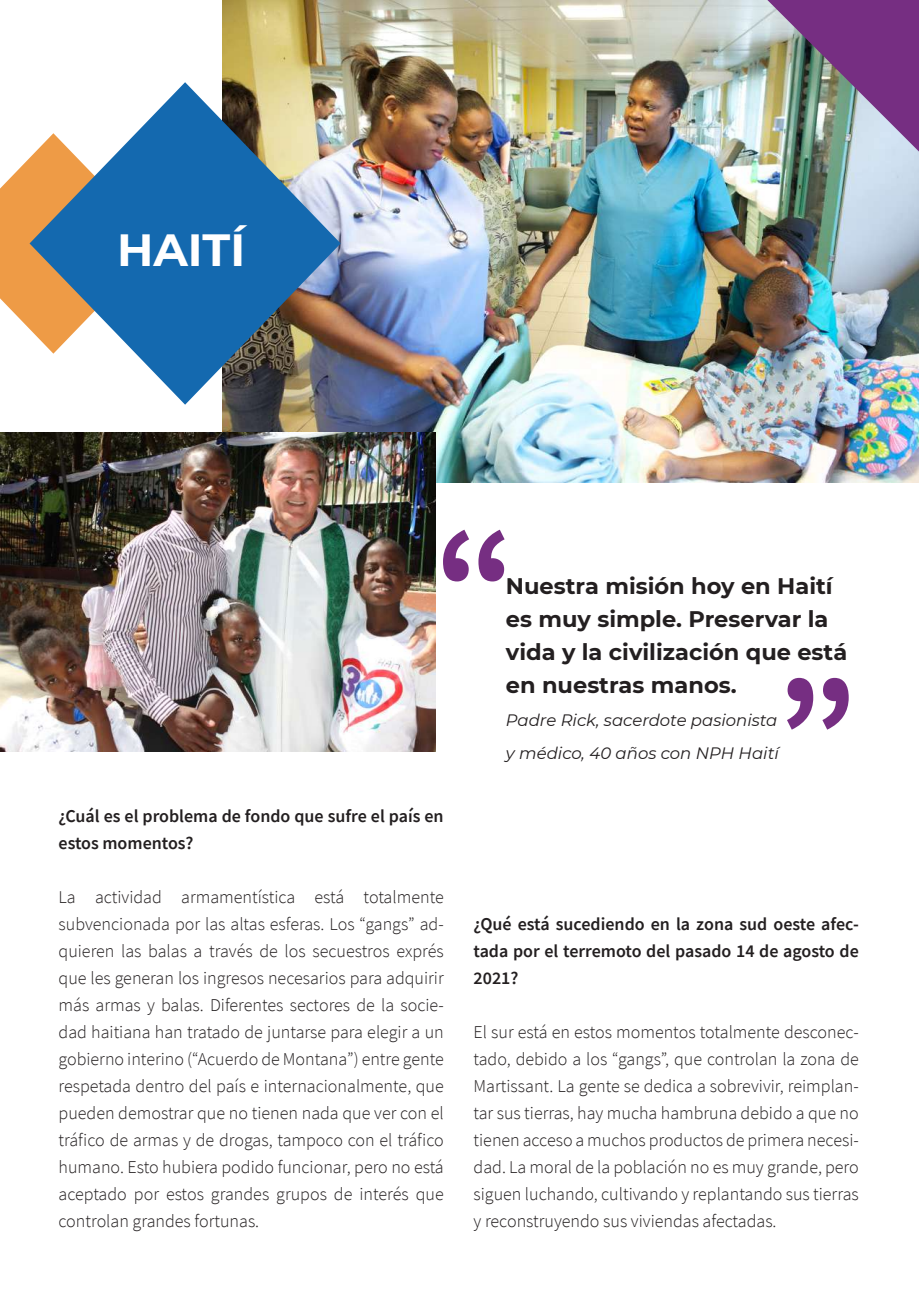
<style>
.page{position:relative;width:919px;height:1289px;background:#fff}
.page>*{position:absolute;margin:0;border:0;box-sizing:border-box;transform-origin:0 0}
.t1{font:700 150px "Source Sans Pro";color:#762e82}
.t2{font:700 45px "Montserrat";color:#fff}
.t3{font:700 22.5px/33px "Montserrat";color:#231f20}
.t4{font:300 18px/27px "Source Sans Pro";color:#231f20;text-align:justify}
.t5{font:600 18px/27px "Source Sans Pro";color:#231f20}
.t6{font:italic 16.5px/33px "Montserrat";color:#231f20}
</style>
<div class="page">
<img style="left:222px;top:0;width:696px;height:482px">
<img style="left:767px;top:0;width:151px;height:152px">
<img style="left:0;top:432px;width:435px;height:320px">
<svg style="left:0;top:157px;width:30px;height:173px"></svg>
<svg style="left:30px;top:82px;width:310px;height:323px"></svg>
<h2 class="t2" style="left:117px;top:218px;width:130px">HAITÍ</h2>
<h1 class="t1" style="left:435px;top:481px;width:82px">“</h1>
<p class="t3" style="left:506px;top:568px;width:343px">Nuestra misión hoy en Haití es muy simple. Preservar la vida y la civilización que está en nuestras manos.</p>
<p class="t6" style="left:506px;top:703px;width:274px">Padre Rick, sacerdote pasionista y médico, 40 años con NPH Haití</p>
<h1 class="t1" style="left:776px;top:631px;width:82px">”</h1>
<p class="t5" style="left:58px;top:802px;width:386px">¿Cuál es el problema de fondo que sufre el país en estos momentos?</p>
<p class="t4" style="left:58px;top:883px;width:387px">La actividad armamentística está totalmente subvencionada por las altas esferas. Los “gangs” ad&shy;quieren las balas a través de los secuestros exprés que les generan los ingresos necesarios para adquirir más armas y balas. Diferentes sectores de la socie&shy;dad haitiana han tratado de juntarse para elegir a un gobierno interino (“Acuerdo de Montana”) entre gente respetada dentro del país e internacionalmente, que pueden demostrar que no tienen nada que ver con el tráfico de armas y de drogas, tampoco con el tráfico humano. Esto hubiera podido funcionar, pero no está aceptado por estos grandes grupos de interés que controlan grandes fortunas.</p>
<p class="t5" style="left:473px;top:910px;width:387px;text-align:justify">¿Qué está sucediendo en la zona sud oeste afec&shy;tada por el terremoto del pasado 14 de agosto de 2021?</p>
<p class="t4" style="left:473px;top:1018px;width:387px">El sur está en estos momentos totalmente desconec&shy;tado, debido a los “gangs”, que controlan la zona de Martissant. La gente se dedica a sobrevivir, reimplan&shy;tar sus tierras, hay mucha hambruna debido a que no tienen acceso a muchos productos de primera necesi&shy;dad. La moral de la población no es muy grande, pero siguen luchando, cultivando y replantando sus tierras y reconstruyendo sus viviendas afectadas.</p>
</div>
